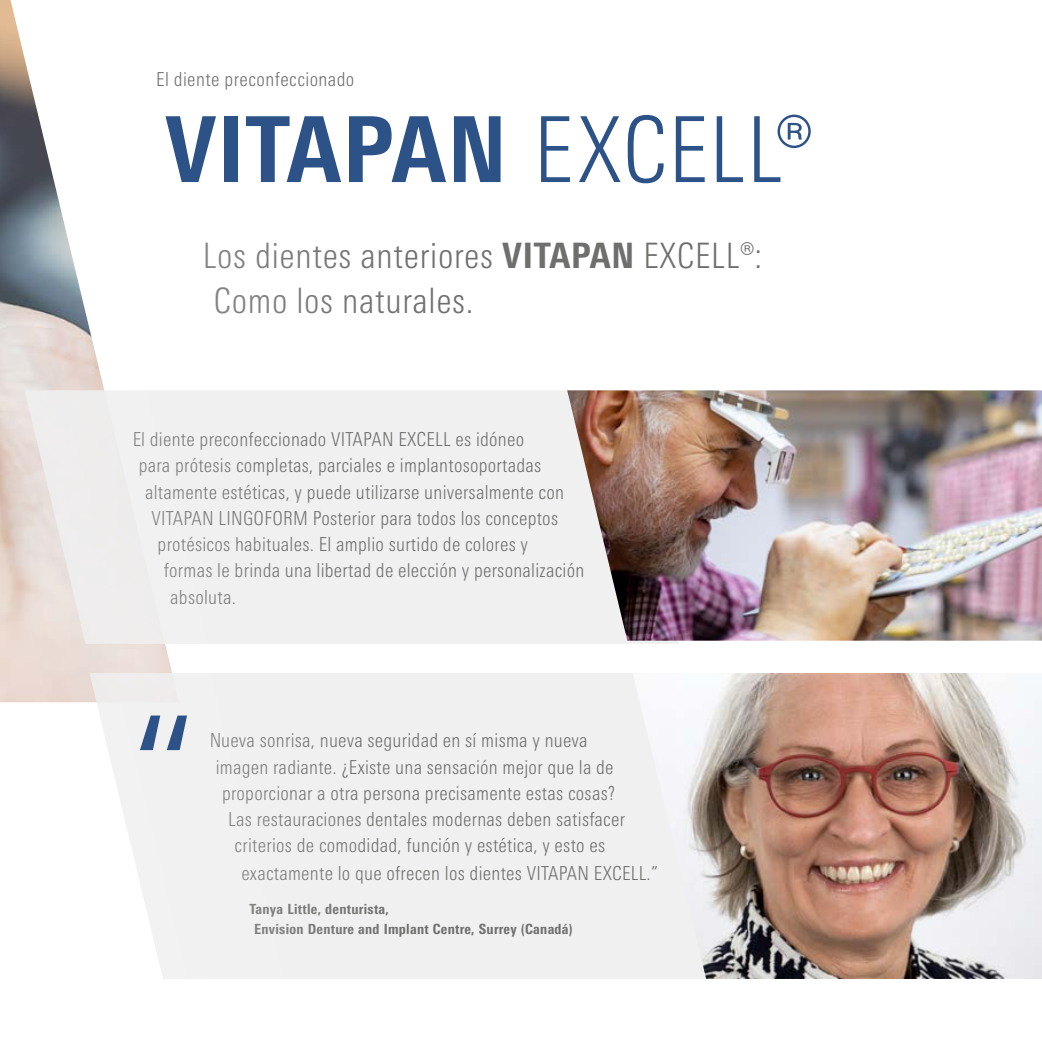
<style>
.page{position:relative;width:1042px;height:1042px;background:#fff}
.page>*{position:absolute;margin:0;border:0;box-sizing:border-box;transform-origin:0 0}
.t1{font:800 condensed 91px "Univers Next Pro";letter-spacing:.01em;color:#2c5287}
.t2{font:300 condensed 35px/45.5px "Univers Next Pro";letter-spacing:.02em;color:#6f6f6e}
.t3{font:300 condensed 19.25px "Univers Next Pro";letter-spacing:.015em;color:#6f6f6e}
.t4{font:800 condensed 14px/19.2px "Univers Next Pro";letter-spacing:.02em;color:#6f6f6e}
.s1{font-weight:300}
.s2{font-weight:800}
</style>
<div class="page">
<img style="left:0;top:0;width:172px;height:702px">
<div style="left:89px;top:673px;width:544px;height:306px;background:#f0f0f0"></div>
<div style="left:25px;top:390px;width:654px;height:254px;background:#f0f0f0"></div>
<img style="left:633px;top:673px;width:409px;height:306px">
<img style="left:567px;top:390px;width:475px;height:251px">
<svg style="left:140px;top:715px;width:47px;height:35px"></svg>
<p class="t3" style="left:156px;top:68px;width:200px">El diente preconfeccionado</p>
<h1 class="t1" style="left:165px;top:95px;width:648px">VITAPAN <span class="s1">EXCELL®</span></h1>
<h2 class="t2" style="left:213px;top:233px;width:550px;text-indent:-11px">Los dientes anteriores <span class="s2">VITAPAN</span> EXCELL®:<br>Como los naturales.</h2>
<p class="t3" style="left:132px;top:428px;width:393px">El diente preconfeccionado VITAPAN EXCELL es idóneo</p>
<p class="t3" style="left:139px;top:454px;width:404px">para prótesis completas, parciales e implantosoportadas</p>
<p class="t3" style="left:145px;top:481px;width:420px">altamente estéticas, y puede utilizarse universalmente con</p>
<p class="t3" style="left:151px;top:507px;width:408px">VITAPAN LINGOFORM Posterior para todos los conceptos</p>
<p class="t3" style="left:158px;top:533px;width:372px">protésicos habituales. El amplio surtido de colores y</p>
<p class="t3" style="left:164px;top:559px;width:422px">formas le brinda una libertad de elección y personalización</p>
<p class="t3" style="left:170px;top:586px;width:67px">absoluta.</p>
<p class="t3" style="left:209px;top:729px;width:380px">Nueva sonrisa, nueva seguridad en sí misma y nueva</p>
<p class="t3" style="left:216px;top:755px;width:399px">imagen radiante. ¿Existe una sensación mejor que la de</p>
<p class="t3" style="left:222px;top:782px;width:395px">proporcionar a otra persona precisamente estas cosas?</p>
<p class="t3" style="left:228px;top:808px;width:398px">Las restauraciones dentales modernas deben satisfacer</p>
<p class="t3" style="left:235px;top:834px;width:372px">criterios de comodidad, función y estética, y esto es</p>
<p class="t3" style="left:241px;top:862px;width:418px">exactamente lo que ofrecen los dientes VITAPAN EXCELL.”</p>
<p class="t4" style="left:254px;top:899px;width:320px;text-indent:-5px">Tanya Little, denturista,<br>Envision Denture and Implant Centre, Surrey (Canadá)</p>
</div>
